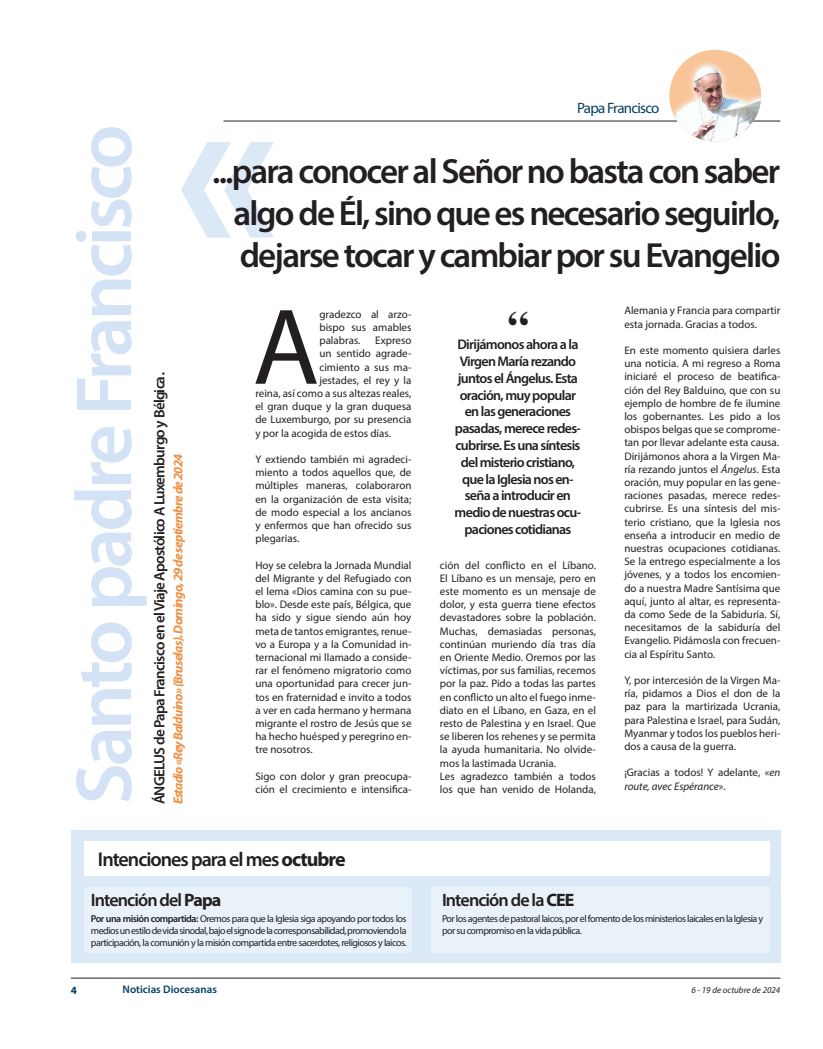
<style>
.page{position:relative;width:823px;height:1049px;background:#fff}
.page>*{position:absolute;margin:0;border:0;box-sizing:border-box;transform-origin:0 0}
.t1{font:108.9px "Myriad Pro";color:#231f20}
.t2{font:600 80px "Myriad Pro";letter-spacing:-.05em;color:#d3e2f4}
.t3{font:700 40px "Times";color:#231f20;scale:1.05 1}
.t4{font:600 35px/42px "Myriad Pro";letter-spacing:-.05em;color:#231f20;text-align:justify}
.t5{font:600 20px "Myriad Pro";letter-spacing:-.05em;color:#231f20}
.t6{font:600 18px "Myriad Pro";letter-spacing:-.05em;color:#231f20}
.t7{font:600 15px "Myriad Pro";letter-spacing:-.05em;color:#231f20}
.t8{font:15px "Myriad Pro";letter-spacing:-.05em;color:#043e62}
.t9{font:600 14px/16.8px "Myriad Pro";letter-spacing:-.05em;color:#231f20;text-align:center}
.t10{font:italic 700 13px "Myriad Pro";letter-spacing:-.05em;color:#ef8f44}
.t11{font:11px/13.2px "Myriad Pro";color:#231f20;text-align:justify}
.t12{font:600 11px "Myriad Pro";color:#043e62}
.t13{font:700 11px "Myriad Pro";color:#043e62}
.t14{font:10px/12px "Myriad Pro";letter-spacing:-.05em;color:#231f20;text-align:justify}
.t15{font:italic 9px "Myriad Pro";color:#231f20}
.s1{font-style:italic}
.s2{font-weight:700}
.s3{font-weight:600}
</style>
<div class="page">
<hr style="left:71px;top:978px;width:709px;height:1px;background:#231f20">
<hr style="left:223px;top:121px;width:557px;height:1px;background:#231f20">
<div style="left:669px;top:50px;width:91px;height:91px;background:#f8c498;border-radius:50%"></div>
<img style="left:669px;top:62px;width:91px;height:79px">
<div style="left:71px;top:830px;width:709px;height:132px;background:#dbe8f6"></div>
<div style="left:84px;top:841px;width:685px;height:35px;background:#fff"></div>
<div style="left:431px;top:886px;width:338px;height:66px;background:#e9f1f9"></div>
<div style="left:84px;top:887px;width:327px;height:65px;background:#e9f1f9"></div>
<p class="t2" style="left:53px;top:804px;width:681px;rotate:-90deg">Santo padre Francisco</p>
<p class="t7" style="left:150px;top:804px;width:435px;rotate:-90deg">ÁNGELUS de Papa Francisco en el Viaje Apostólico A Luxemburgo y Bélgica <span class="s1">.</span></p>
<p class="t10" style="left:170px;top:804px;width:352px;rotate:-90deg">Estadio «Rey Balduino» (Bruselas). Domingo, 29 de septiembre de 2024</p>
<p class="t8" style="left:576px;top:99px;width:84px">Papa Francisco</p>
<p class="t4" style="left:233px;top:149px;width:548px;text-indent:-21px">...para conocer al Señor no basta con saber algo de Él, sino que es necesario seguirlo, dejarse tocar y cambiar por su Evangelio</p>
<p class="t1" style="left:252px;top:280px;width:68px">A</p>
<p class="t11" style="left:319px;top:307px;width:93px">gradezco al arzo&shy;bispo sus amables palabras.</p>
<p class="t11" style="left:375px;top:334px;width:38px">Expreso</p>
<p class="t11" style="left:319px;top:347px;width:93px">un sentido agrade-</p>
<p class="t11" style="left:319px;top:360px;width:93px">cimiento a sus ma-</p>
<p class="t11" style="left:319px;top:373px;width:93px">jestades, el rey y la</p>
<p class="t11" style="left:255px;top:386px;width:157px">reina, así como a sus altezas reales,</p>
<p class="t11" style="left:255px;top:400px;width:157px">el gran duque y la gran duquesa</p>
<p class="t11" style="left:255px;top:413px;width:157px">de Luxemburgo, por su presencia</p>
<p class="t11" style="left:255px;top:426px;width:137px">y por la acogida de estos días.</p>
<p class="t11" style="left:255px;top:452px;width:157px">Y extiendo también mi agradeci&shy;miento a todos aquellos que, de múltiples maneras, colaboraron en la organización de esta visita; de modo especial a los ancianos y enfermos que han ofrecido sus plegarias.</p>
<p class="t11" style="left:255px;top:558px;width:157px">Hoy se celebra la Jornada Mundial del Migrante y del Refugiado con el lema «Dios camina con su pue&shy;blo». Desde este país, Bélgica, que ha sido y sigue siendo aún hoy meta de tantos emigrantes, renue&shy;vo a Europa y a la Comunidad in&shy;ternacional mi llamado a conside&shy;rar el fenómeno migratorio como una oportunidad para crecer jun&shy;tos en fraternidad e invito a todos a ver en cada hermano y hermana migrante el rostro de Jesús que se ha hecho huésped y peregrino en&shy;tre nosotros.</p>
<p class="t11" style="left:255px;top:769px;width:157px">Sigo con dolor y gran preocupa&shy;ción el crecimiento e intensifica-</p>
<p class="t3" style="left:507px;top:288px;width:22px">“</p>
<p class="t9" style="left:454px;top:336px;width:128px">Dirijámonos ahora a la<br>Virgen María rezando juntos el Ángelus. Esta oración, muy popular en las generaciones pasadas, merece redes&shy;cubrirse. Es una síntesis del misterio cristiano, que la Iglesia nos en&shy;seña a introducir en medio de nuestras ocu&shy;paciones cotidianas</p>
<p class="t11" style="left:439px;top:558px;width:157px">ción del conflicto en el Líbano.<br>El Líbano es un mensaje, pero en este momento es un mensaje de dolor, y esta guerra tiene efectos devastadores sobre la población.<br>Muchas, demasiadas personas, continúan muriendo día tras día en Oriente Medio. Oremos por las víctimas, por sus familias, recemos por la paz. Pido a todas las partes en conflicto un alto el fuego inme&shy;diato en el Líbano, en Gaza, en el resto de Palestina y en Israel. Que se liberen los rehenes y se permita la ayuda humanitaria. No olvide&shy;mos la lastimada Ucrania.</p>
<p class="t11" style="left:439px;top:769px;width:157px">Les agradezco también a todos los que han venido de Holanda,</p>
<p class="t11" style="left:624px;top:304px;width:157px">Alemania y Francia para compartir esta jornada. Gracias a todos.</p>
<p class="t11" style="left:624px;top:343px;width:157px">En este momento quisiera darles una noticia. A mi regreso a Roma iniciaré el proceso de beatifica&shy;ción del Rey Balduino, que con su ejemplo de hombre de fe ilumine los gobernantes. Les pido a los obispos belgas que se comprome&shy;tan por llevar adelante esta causa.</p>
<p class="t11" style="left:624px;top:449px;width:157px">Dirijámonos ahora a la Virgen Ma&shy;ría rezando juntos el <span class="s1">Ángelus</span>. Esta oración, muy popular en las gene&shy;raciones pasadas, merece redes&shy;cubrirse. Es una síntesis del mis&shy;terio cristiano, que la Iglesia nos enseña a introducir en medio de nuestras ocupaciones cotidianas.<br>Se la entrego especialmente a los jóvenes, y a todos los encomien&shy;do a nuestra Madre Santísima que aquí, junto al altar, es representa&shy;da como Sede de la Sabiduría. Sí, necesitamos de la sabiduría del Evangelio. Pidámosla con frecuen&shy;cia al Espíritu Santo.</p>
<p class="t11" style="left:624px;top:673px;width:157px">Y, por intercesión de la Virgen Ma&shy;ría, pidamos a Dios el don de la paz para la martirizada Ucrania, para Palestina e Israel, para Sudán, Myanmar y todos los pueblos heri&shy;dos a causa de la guerra.</p>
<p class="t11" style="left:624px;top:766px;width:157px">¡Gracias a todos! Y adelante, «<span class="s1">en route, avec Espérance</span>».</p>
<p class="t5" style="left:98px;top:847px;width:249px">Intenciones para el mes <span class="s2">octubre</span></p>
<p class="t6" style="left:91px;top:888px;width:132px">Intención del <span class="s2">Papa</span></p>
<p class="t6" style="left:441px;top:888px;width:134px">Intención de la <span class="s2">CEE</span></p>
<p class="t14" style="left:91px;top:912px;width:317px"><span class="s3">Por una misión compartida:</span> Oremos para que la Iglesia siga apoyando por todos los medios un estilo de vida sinodal, bajo el signo de la corresponsabilidad, promoviendo la participación, la comunión y la misión compartida entre sacerdotes, religiosos y laicos.</p>
<p class="t14" style="left:441px;top:912px;width:322px">Por los agentes de pastoral laicos, por el fomento de los ministerios laicales en la Iglesia y por su compromiso en la vida pública.</p>
<p class="t13" style="left:71px;top:982px;width:8px">4</p>
<p class="t12" style="left:122px;top:982px;width:96px">Noticias Diocesanas</p>
<p class="t15" style="left:691px;top:984px;width:90px">6 - 19 de octubre de 2024</p>
</div>
